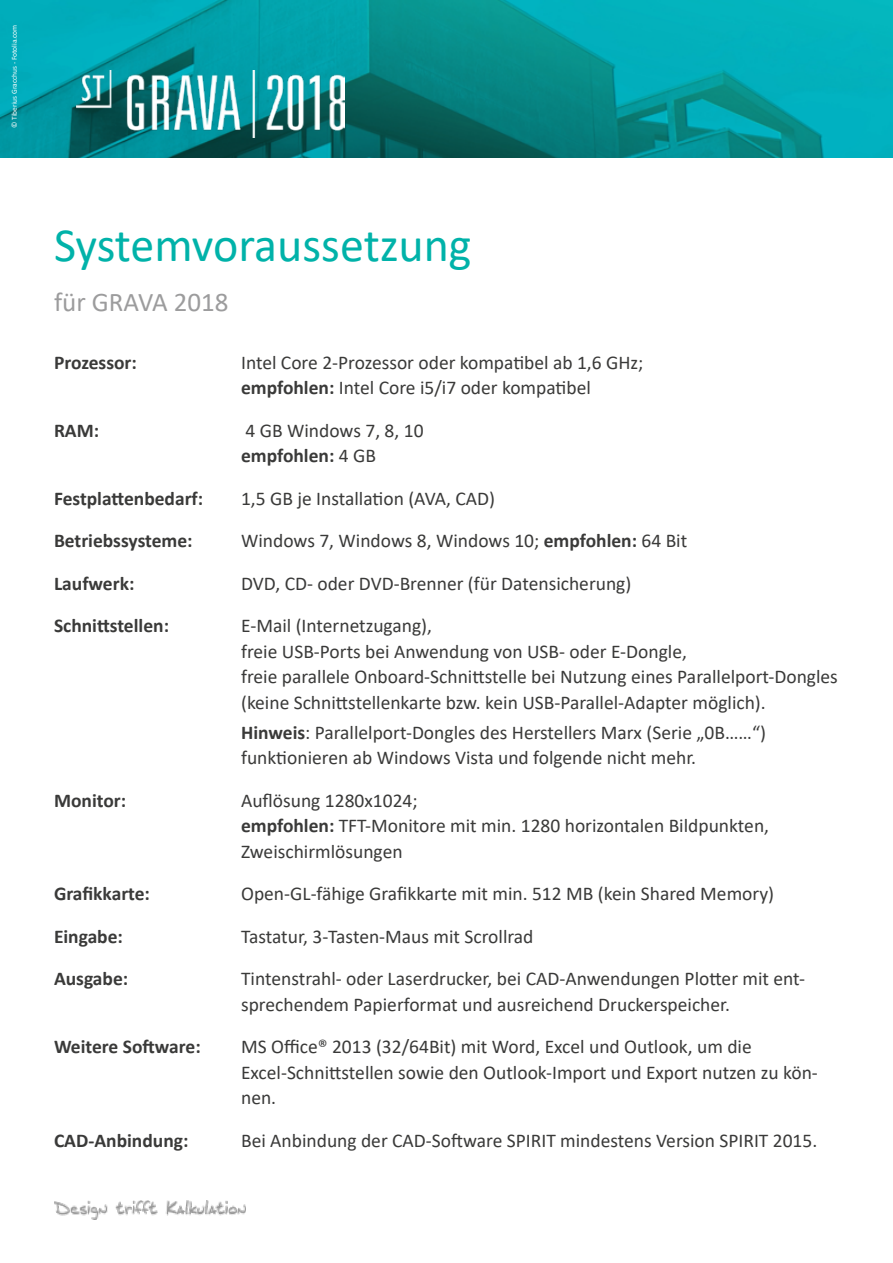
<style>
.page{position:relative;width:893px;height:1263px;background:#fff}
.page>*{position:absolute;margin:0;border:0;box-sizing:border-box;transform-origin:0 0}
.t1{font:48px "Calibri";color:#00b2a9}
.t2{font:27px "Calibri";color:#9c9c9d}
.t3{font:19.5px/25.5px "Calibri";color:#3a3a39}
.t4{font:700 19.5px "Calibri";color:#3a3a39}
.t5{font:7.5px "Calibri";color:#fff}
.s1{font-weight:700}
</style>
<div class="page">
<img style="left:0;top:0;width:893px;height:157px">
<img style="left:77px;top:70px;width:268px;height:68px">
<img style="left:54px;top:1201px;width:191px;height:18px">
<p class="t5" style="left:9px;top:128px;width:105px;rotate:-90deg">© Tiberius Gracchus - Fotolia.com</p>
<h1 class="t1" style="left:54px;top:212px;width:419px">Systemvoraussetzung</h1>
<h2 class="t2" style="left:54px;top:283px;width:176px">für GRAVA 2018</h2>
<p class="t4" style="left:54px;top:348px;width:84px">Prozessor:</p>
<p class="t3" style="left:241px;top:349px;width:404px">Intel Core 2-Prozessor oder kompatibel ab 1,6 GHz; <span class="s1">empfohlen:</span> Intel Core i5/i7 oder kompatibel</p>
<p class="t4" style="left:54px;top:416px;width:47px">RAM:</p>
<p class="t3" style="left:241px;top:417px;width:184px">4 GB Windows 7, 8, 10 <span class="s1">empfohlen:</span> 4 GB</p>
<p class="t4" style="left:54px;top:484px;width:151px">Festplattenbedarf:</p>
<p class="t3" style="left:241px;top:485px;width:256px">1,5 GB je Installation (AVA, CAD)</p>
<p class="t4" style="left:54px;top:527px;width:140px">Betriebssysteme:</p>
<p class="t3" style="left:241px;top:527px;width:448px">Windows 7, Windows 8, Windows 10; <span class="s1">empfohlen:</span> 64 Bit</p>
<p class="t4" style="left:54px;top:569px;width:82px">Laufwerk:</p>
<p class="t3" style="left:241px;top:570px;width:392px">DVD, CD- oder DVD-Brenner (für Datensicherung)</p>
<p class="t4" style="left:54px;top:612px;width:117px">Schnittstellen:</p>
<p class="t3" style="left:241px;top:613px;width:598px">E-Mail (Internetzugang),<br>freie USB-Ports bei Anwendung von USB- oder E-Dongle,<br>freie parallele Onboard-Schnittstelle bei Nutzung eines Parallelport-Dongles (keine Schnittstellenkarte bzw. kein USB-Parallel-Adapter möglich).</p>
<p class="t3" style="left:241px;top:719px;width:526px"><span class="s1">Hinweis</span>: Parallelport-Dongles des Herstellers Marx (Serie „0B……“) funktionieren ab Windows Vista und folgende nicht mehr.</p>
<p class="t4" style="left:54px;top:786px;width:74px">Monitor:</p>
<p class="t3" style="left:241px;top:787px;width:529px">Auflösung 1280x1024;<br><span class="s1">empfohlen:</span> TFT-Monitore mit min. 1280 horizontalen Bildpunkten,<br>Zweischirmlösungen</p>
<p class="t4" style="left:54px;top:880px;width:98px">Grafikkarte:</p>
<p class="t3" style="left:241px;top:880px;width:535px">Open-GL-fähige Grafikkarte mit min. 512 MB (kein Shared Memory)</p>
<p class="t4" style="left:54px;top:922px;width:70px">Eingabe:</p>
<p class="t3" style="left:241px;top:923px;width:294px">Tastatur, 3-Tasten-Maus mit Scrollrad</p>
<p class="t4" style="left:54px;top:965px;width:76px">Ausgabe:</p>
<p class="t3" style="left:241px;top:965px;width:566px">Tintenstrahl- oder Laserdrucker, bei CAD-Anwendungen Plotter mit ent&shy;sprechendem Papierformat und ausreichend Druckerspeicher.</p>
<p class="t4" style="left:54px;top:1033px;width:148px">Weitere Software:</p>
<p class="t3" style="left:241px;top:1033px;width:578px">MS Office® 2013 (32/64Bit) mit Word, Excel und Outlook, um die<br>Excel-Schnittstellen sowie den Outlook-Import und Export nutzen zu kön&shy;nen.</p>
<p class="t4" style="left:54px;top:1126px;width:136px">CAD-Anbindung:</p>
<p class="t3" style="left:241px;top:1127px;width:578px">Bei Anbindung der CAD-Software SPIRIT mindestens Version SPIRIT 2015.</p>
</div>
